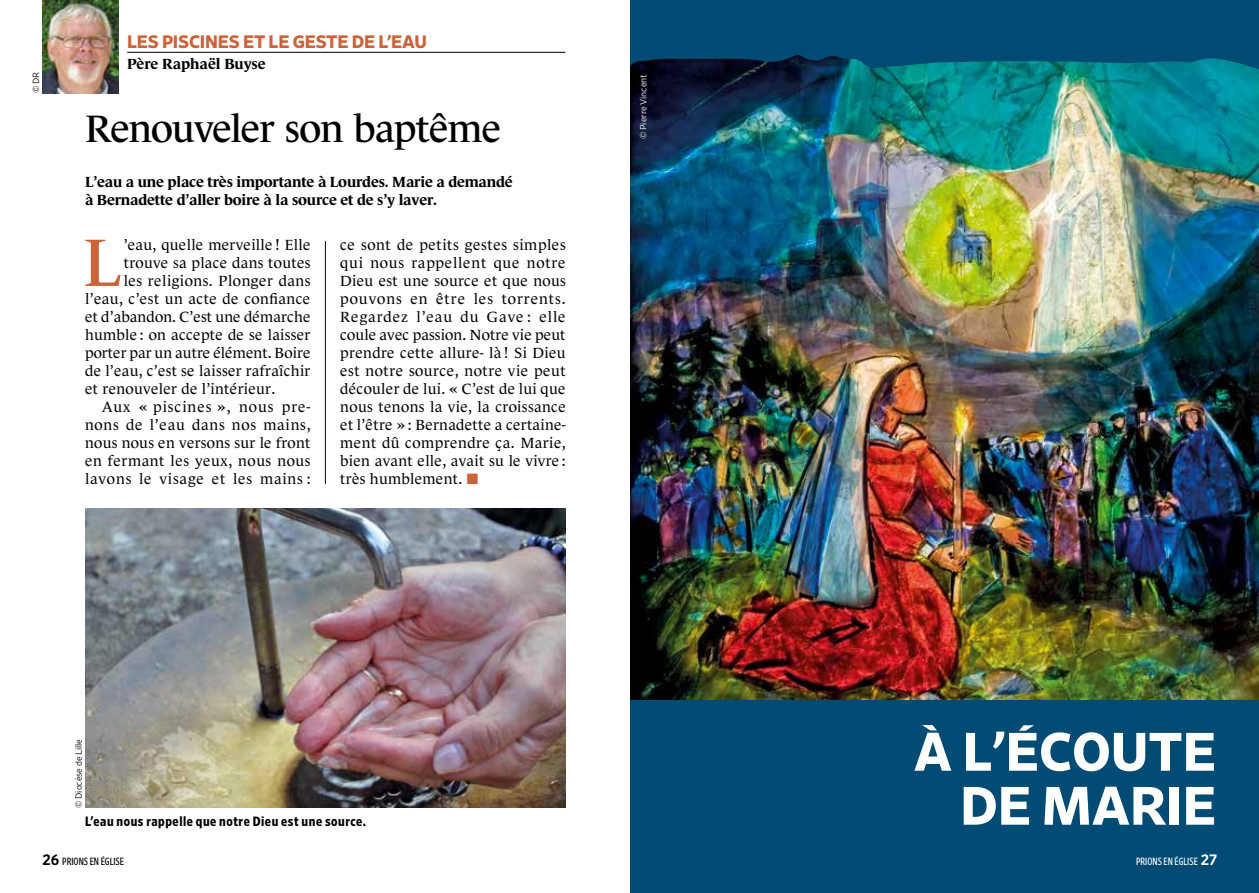
<style>
.page{position:relative;width:1259px;height:893px;background:#fff}
.page>*{position:absolute;margin:0;border:0;box-sizing:border-box;transform-origin:0 0}
.t1{font:68.4px "Le Monde Journal Std";color:#ca623a}
.t2{font:700 54px/54px "Retina";color:#fff;text-align:right}
.t3{font:39px "Le Monde Journal Std";letter-spacing:-.025em;color:#000}
.t4{font:700 18px "Retina";letter-spacing:-.01em;color:#ca623a}
.t5{font:15px/18px "Le Monde Journal Std";letter-spacing:.02em;color:#000;text-align:justify}
.t6{font:700 15px/18px "Le Monde Journal Std";letter-spacing:-.01em;color:#000}
.t7{font:15px "Le Monde Journal Std";letter-spacing:.055em;color:#000}
.t8{font:15px "Le Monde Journal Std";letter-spacing:.05em;color:#000}
.t9{font:15px "Le Monde Journal Std";letter-spacing:.065em;color:#000}
.t10{font:700 13.5px "Retina Narrow";letter-spacing:.04em;color:#000}
.t11{font:condensed 10.5px "Retina";color:#000}
.t12{font:condensed 10.5px "Retina";color:#fff}
.t13{font:300 9px "Retina";color:#000}
.t14{font:300 9px "Retina";color:#fff}
.s1{font-family:"Humanist 521 BT"}
.s2{color:#ca623a}
.s3{font-weight:500;font-stretch:normal;font-size:15px}
</style>
<div class="page">
<div style="left:630px;top:700px;width:629px;height:193px;background:#004b73"></div>
<hr style="left:127px;top:52px;width:438px;height:1px;background:#000">
<hr style="left:325px;top:241px;width:1px;height:243px;background:#000">
<img style="left:42px;top:0;width:77px;height:93px">
<img style="left:85px;top:509px;width:481px;height:299px">
<img style="left:630px;top:74px;width:629px;height:626px">
<svg style="left:630px;top:0;width:629px;height:74px;background:#004d70"></svg>
<p class="t13" style="left:30px;top:93px;width:23px;rotate:-90deg"><span class="s1">©</span>DR</p>
<p class="t4" style="left:127px;top:30px;width:301px">LES PISCINES ET LE GESTE DE L’EAU</p>
<p class="t6" style="left:127px;top:55px;width:140px">Père Raphaël Buyse</p>
<h3 class="t3" style="left:85px;top:106px;width:418px">Renouveler son baptême</h3>
<p class="t6" style="left:85px;top:172px;width:429px">L’eau a une place très importante à Lourdes. Marie a demandé à Bernadette d’aller boire à la source et de s’y laver.</p>
<h1 class="t1" style="left:83px;top:224px;width:40px">L</h1>
<p class="t5" style="left:124px;top:236px;width:188px">’eau, quelle merveille ! Elle</p>
<p class="t5" style="left:124px;top:254px;width:188px">trouve sa place dans toutes</p>
<p class="t5" style="left:124px;top:272px;width:188px">les religions. Plonger dans</p>
<p class="t5" style="left:85px;top:290px;width:227px">l’eau, c’est un acte de confiance</p>
<p class="t5" style="left:85px;top:308px;width:227px">et d’abandon. C’est une démarche</p>
<p class="t5" style="left:85px;top:326px;width:227px">humble : on accepte de se laisser</p>
<p class="t5" style="left:85px;top:344px;width:227px">porter par un autre élément. Boire</p>
<p class="t5" style="left:85px;top:362px;width:227px">de l’eau, c’est se laisser rafraîchir</p>
<p class="t5" style="left:85px;top:380px;width:192px">et renouveler de l’intérieur.</p>
<p class="t9" style="left:102px;top:398px;width:210px">Aux « piscines », nous pre-</p>
<p class="t8" style="left:85px;top:416px;width:227px">nons de l’eau dans nos mains,</p>
<p class="t5" style="left:85px;top:434px;width:227px">nous nous en versons sur le front</p>
<p class="t5" style="left:85px;top:452px;width:227px">en fermant les yeux, nous nous</p>
<p class="t7" style="left:85px;top:470px;width:227px">lavons le visage et les mains :</p>
<p class="t5" style="left:340px;top:236px;width:227px">ce sont de petits gestes simples qui nous rappellent que notre Dieu est une source et que nous pouvons en être les torrents.<br>Regardez l’eau du Gave : elle coule avec passion. Notre vie peut prendre cette allure- là ! Si Dieu est notre source, notre vie peut dé couler de lui. « C’est de lui que nous tenons la vie, la croissance et l’être » : Bernadette a certaine&shy;ment dû comprendre ça. Marie, bien avant elle, avait su le vivre : trè s humblement. <span class="s2">■</span></p>
<p class="t14" style="left:637px;top:139px;width:66px;rotate:-90deg"><span class="s1">©</span> Pierre Vincent</p>
<p class="t13" style="left:73px;top:808px;width:70px;rotate:-90deg"><span class="s1">©</span> Diocèse de Lille</p>
<p class="t10" style="left:85px;top:812px;width:282px">L’eau nous rappelle que notre Dieu est une source.</p>
<p class="t11" style="left:43px;top:854px;width:83px"><span class="s3">26</span> PRIONS EN ÉGLISE</p>
<h2 class="t2" style="left:913px;top:722px;width:304px">À L’ÉCOUTE<br>DE MARIE</h2>
<p class="t12" style="left:1136px;top:854px;width:83px">PRIONS EN ÉGLISE <span class="s3">27</span></p>
</div>
